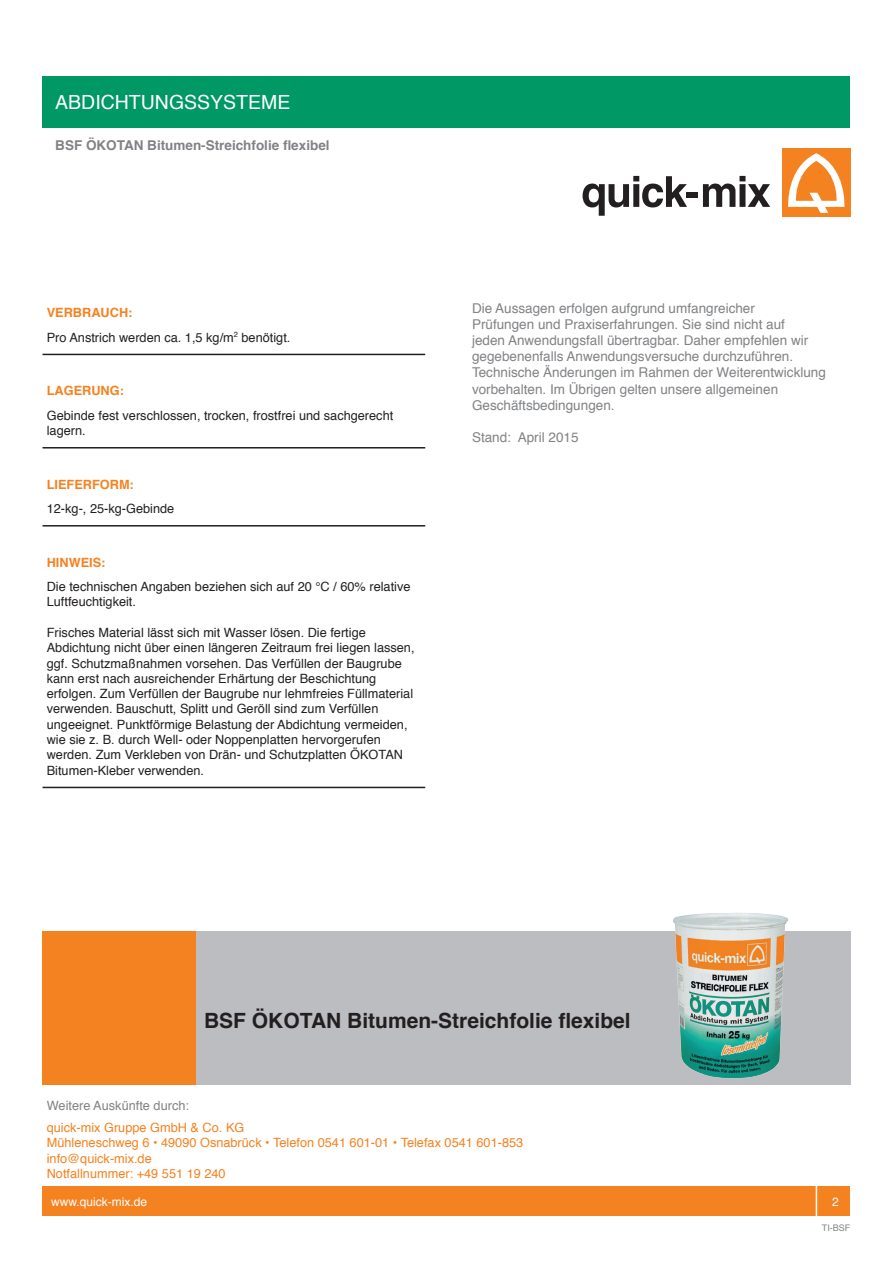
<style>
.page{position:relative;width:893px;height:1263px;background:#fff}
.page>*{position:absolute;margin:0;border:0;box-sizing:border-box;transform-origin:0 0}
.t1{font:700 21px "Helvetica";color:#231f20}
.t2{font:19.5px "Helvetica";color:#fff}
.t3{font:13.5px/16.2px "Helvetica";color:#808285}
.t4{font:700 13.5px "Helvetica";color:#808285}
.t5{font:12.75px/15.3px "Helvetica";color:#231f20}
.t6{font:12.75px "Helvetica";color:#f58220}
.t7{font:700 12.75px "Helvetica";color:#f58220}
.t8{font:12.75px "Helvetica";color:#808285}
.t9{font:12px "Helvetica";color:#fff}
.t10{font:9px "Helvetica";color:#808285}
</style>
<div class="page">
<div style="left:43px;top:77px;width:807px;height:51px;background:#009864"></div>
<svg style="left:583px;top:176px;width:104px;height:40px"></svg>
<div style="left:686px;top:192px;width:12px;height:6px;background:#231f20"></div>
<svg style="left:703px;top:176px;width:67px;height:31px"></svg>
<div style="left:782px;top:149px;width:68px;height:68px;background:#f58220"></div>
<svg style="left:788px;top:153px;width:57px;height:60px"></svg>
<div style="left:43px;top:1186px;width:807px;height:30px;background:#f58220"></div>
<div style="left:816px;top:1181px;width:39px;height:40px;border:2px solid #fff"></div>
<hr style="left:43px;top:354px;width:382px;height:1px;background:#231f20">
<hr style="left:43px;top:447px;width:382px;height:1px;background:#231f20">
<hr style="left:43px;top:525px;width:382px;height:1px;background:#231f20">
<hr style="left:43px;top:787px;width:382px;height:1px;background:#231f20">
<div style="left:191px;top:931px;width:659px;height:153px;background:#bcbdc0"></div>
<div style="left:43px;top:931px;width:153px;height:153px;background:#f58220"></div>
<img style="left:673px;top:913px;width:115px;height:166px">
<p class="t2" style="left:55px;top:87px;width:237px">ABDICHTUNGSSYSTEME</p>
<p class="t4" style="left:55px;top:135px;width:276px">BSF ÖKOTAN Bitumen-Streichfolie flexibel</p>
<p class="t7" style="left:47px;top:303px;width:87px">VERBRAUCH:</p>
<p class="t5" style="left:47px;top:330px;width:245px">Pro Anstrich werden ca. 1,5 kg/m<sup>2</sup> benötigt.</p>
<p class="t7" style="left:47px;top:381px;width:79px">LAGERUNG:</p>
<p class="t5" style="left:47px;top:408px;width:348px">Gebinde fest verschlossen, trocken, frostfrei und sachgerecht lagern.</p>
<p class="t7" style="left:47px;top:474px;width:89px">LIEFERFORM:</p>
<p class="t5" style="left:47px;top:501px;width:129px">12-kg-, 25-kg-Gebinde</p>
<p class="t7" style="left:47px;top:552px;width:60px">HINWEIS:</p>
<p class="t5" style="left:47px;top:579px;width:365px">Die technischen Angaben beziehen sich auf 20 °C / 60% relative<br>Luftfeuchtigkeit.</p>
<p class="t5" style="left:47px;top:625px;width:369px">Frisches Material lässt sich mit Wasser lösen. Die fertige Abdichtung nicht über einen längeren Zeitraum frei liegen lassen, ggf. Schutzmaßnahmen vorsehen. Das Verfüllen der Baugrube kann erst nach ausreichender Erhärtung der Beschichtung erfolgen. Zum Verfüllen der Baugrube nur lehmfreies Füllmaterial verwenden. Bauschutt, Splitt und Geröll sind zum Verfüllen ungeeignet. Punktförmige Belastung der Abdichtung vermeiden, wie sie z. B. durch Well- oder Noppenplatten hervorgerufen werden. Zum Verkleben von Drän- und Schutzplatten ÖKOTAN Bitumen-Kleber verwenden.</p>
<p class="t3" style="left:472px;top:300px;width:355px">Die Aussagen erfolgen aufgrund umfangreicher<br>Prüfungen und Praxiserfahrungen. Sie sind nicht auf<br>jeden Anwendungsfall übertragbar. Daher empfehlen wir gegebenenfalls Anwendungsversuche durchzuführen.<br>Technische Änderungen im Rahmen der Weiterentwicklung vorbehalten. Im Übrigen gelten unsere allgemeinen Geschäftsbedingungen.</p>
<p class="t3" style="left:472px;top:430px;width:108px">Stand: April 2015</p>
<p class="t1" style="left:204px;top:1003px;width:428px">BSF ÖKOTAN Bitumen-Streichfolie flexibel</p>
<p class="t8" style="left:47px;top:1095px;width:144px">Weitere Auskünfte durch:</p>
<p class="t6" style="left:47px;top:1118px;width:199px">quick-mix Gruppe GmbH &amp; Co. KG</p>
<p class="t6" style="left:47px;top:1133px;width:478px">Mühleneschweg 6 • 49090 Osnabrück • Telefon 0541 601-01 • Telefax 0541 601-853</p>
<p class="t6" style="left:47px;top:1148px;width:107px">info@quick-mix.de</p>
<p class="t6" style="left:47px;top:1163px;width:180px">Notfallnummer: +49 551 19 240</p>
<p class="t9" style="left:51px;top:1192px;width:98px">www.quick-mix.de</p>
<p class="t9" style="left:832px;top:1192px;width:8px">2</p>
<p class="t10" style="left:822px;top:1221px;width:30px">TI-BSF</p>
</div>
